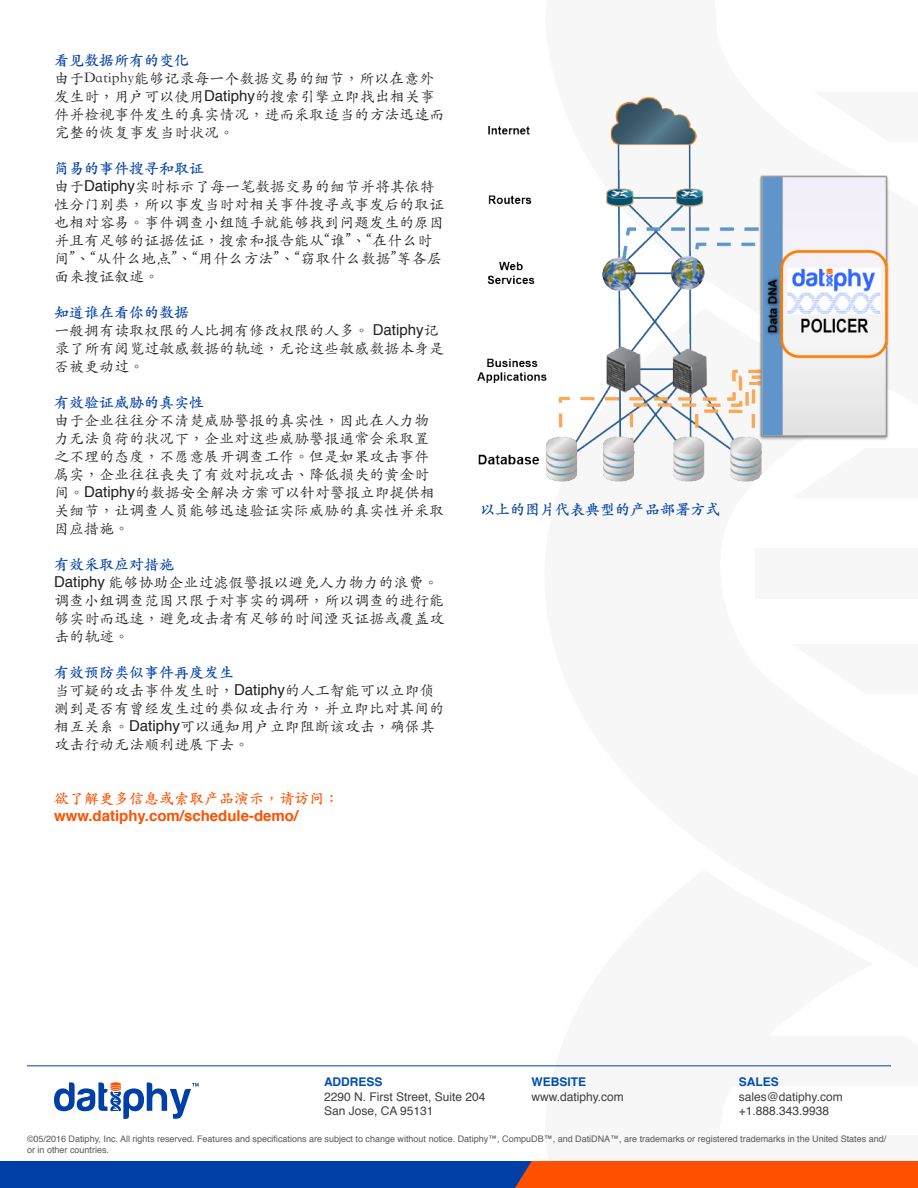
<style>
.page{position:relative;width:918px;height:1188px;background:#fff}
.page>*{position:absolute;margin:0;border:0;box-sizing:border-box;transform-origin:0 0}
.t1{font:15px/18px "ST Kai Ti TC Regular";color:#231f20}
.t2{font:15px "ST Kai Ti TC Bold";color:#0040a6}
.t3{font:700 15px/18px "Helvetica";color:#ff5000}
.t4{font:12px/14.4px "Helvetica";color:#3e3e3f}
.t5{font:700 12px "Helvetica";color:#004faf}
.t6{font:9px/10.8px "Helvetica";color:#57585a}
.s1{font-family:"Helvetica"}
.s2{font-family:"ST Kai Ti TC Bold";font-weight:400}
</style>
<div class="page">
<div style="left:655px;top:1135px;width:263px;height:50px;background:#f7f7f8"></div>
<svg style="left:655px;top:1065px;width:236px;height:1px"></svg>
<div style="left:756px;top:548px;width:162px;height:50px;background:#f7f7f8"></div>
<svg style="left:0;top:1161px;width:918px;height:27px;background:#6c465f"></svg>
<svg style="left:54px;top:1082px;width:145px;height:37px"></svg>
<hr style="left:27px;top:1066px;width:864px;height:1px;background:#0040a6">
<img style="left:477px;top:97px;width:413px;height:385px">
<p class="t2" style="left:54px;top:51px;width:136px">看见数据所有的变化</p>
<p class="t1" style="left:54px;top:69px;width:391px">由于Datiphy能够记录每一个数据交易的细节，所以在意外发生时，用户可以使用<span class="s1">Datiphy</span>的搜索引擎立即找出相关事件并检视事件发生的真实情况，进而采取适当的方法迅速而完整的恢复事发当时状况。</p>
<p class="t2" style="left:54px;top:159px;width:151px">简易的事件搜寻和取证</p>
<p class="t1" style="left:54px;top:177px;width:391px">由于<span class="s1">Datiphy</span>实时标示了每一笔数据交易的细节并将其依特性分门别类，所以事发当时对相关事件搜寻或事发后的取证也相对容易。事件调查小组随手就能够找到问题发生的原因并且有足够的证据佐证，搜索和报告能从“谁”、“在什么时间”、“从什么地点”、“用什么方法”、“窃取什么数据”等各层面来搜证叙述。</p>
<p class="t2" style="left:54px;top:303px;width:136px">知道谁在看你的数据</p>
<p class="t1" style="left:54px;top:321px;width:391px">一般拥有读取权限的人比拥有修改权限的人多。 <span class="s1">Datiphy</span>记录了所有阅览过敏感数据的轨迹，无论这些敏感数据本身是否被更动过。</p>
<p class="t2" style="left:54px;top:393px;width:151px">有效验证威胁的真实性</p>
<p class="t1" style="left:54px;top:411px;width:391px">由于企业往往分不清楚威胁警报的真实性，因此在人力物力无法负荷的状况下，企业对这些威胁警报通常会采取置之不理的态度，不愿意展开调查工作。但是如果攻击事件属实，企业往往丧失了有效对抗攻击、降低损失的黄金时间。<span class="s1">Datiphy</span>的数据安全解决方案可以针对警报立即提供相关细节，让调查人员能够迅速验证实际威胁的真实性并采取因应措施。</p>
<p class="t2" style="left:54px;top:555px;width:121px">有效采取应对措施</p>
<p class="t1" style="left:54px;top:573px;width:391px"><span class="s1">Datiphy</span> 能够协助企业过滤假警报以避免人力物力的浪费。调查小组调查范围只限于对事实的调研，所以调查的进行能够实时而迅速，避免攻击者有足够的时间湮灭证据或覆盖攻击的轨迹。</p>
<p class="t2" style="left:54px;top:663px;width:181px">有效预防类似事件再度发生</p>
<p class="t1" style="left:54px;top:681px;width:391px">当可疑的攻击事件发生时，<span class="s1">Datiphy</span>的人工智能可以立即侦测到是否有曾经发生过的类似攻击行为，并立即比对其间的相互关系。<span class="s1">Datiphy</span>可以通知用户立即阻断该攻击，确保其攻击行动无法顺利进展下去。</p>
<p class="t3" style="left:54px;top:789px;width:286px"><span class="s2">欲了解更多信息或索取产品演示，请访问：</span>www.datiphy.com/schedule-demo/</p>
<p class="t2" style="left:480px;top:500px;width:241px">以上的图片代表典型的产品部署方式</p>
<p class="t5" style="left:324px;top:1072px;width:60px">ADDRESS</p>
<p class="t4" style="left:324px;top:1090px;width:163px">2290 N. First Street, Suite 204<br>San Jose, CA 95131</p>
<p class="t5" style="left:531px;top:1072px;width:56px">WEBSITE</p>
<p class="t4" style="left:531px;top:1090px;width:94px">www.datiphy.com</p>
<p class="t5" style="left:739px;top:1072px;width:42px">SALES</p>
<p class="t4" style="left:739px;top:1090px;width:106px">sales@datiphy.com +1.888.343.9938</p>
<p class="t6" style="left:27px;top:1134px;width:861px">©05/2016 Datiphy, Inc. All rights reserved. Features and specifications are subject to change without notice. Datiphy™, CompuDB™, and DatiDNA™, are trademarks or registered trademarks in the United States and/ or in other countries.</p>
</div>
